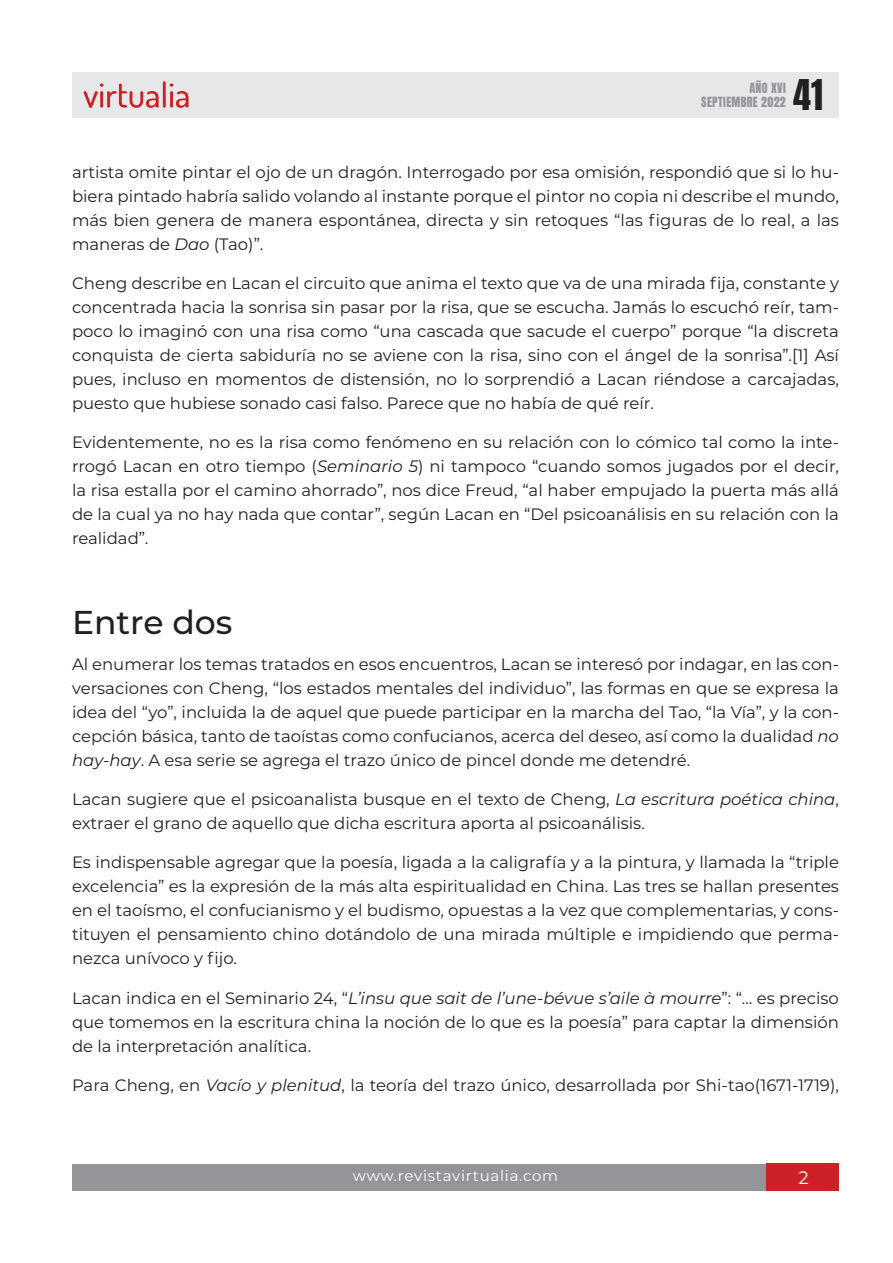
<style>
.page{position:relative;width:893px;height:1263px;background:#fff}
.page>*{position:absolute;margin:0;border:0;box-sizing:border-box;transform-origin:0 0}
.t1{font:36px "Anton";color:#231f20}
.TituloSub{font:500 33px "Montserrat";color:#231f20}
.t2{font:18px "Montserrat";color:#fff}
.Parrafo{font:16.5px/24px "Montserrat";color:#231f20;text-align:justify}
.t3{font:15px "Montserrat";letter-spacing:.05em;color:#fff}
.t4{font:12px/14.4px "Anton";letter-spacing:.025em;color:#939598;text-align:right}
.s1{font-style:italic}
</style>
<div class="page">
<div style="left:72px;top:1164px;width:750px;height:27px;background:#939598"></div>
<div style="left:767px;top:1164px;width:72px;height:27px;background:#cd2027"></div>
<div style="left:72px;top:72px;width:767px;height:45px;background:#e6e7e9"></div>
<svg style="left:84px;top:81px;width:105px;height:27px"></svg>
<h1 class="t1" style="left:793px;top:76px;width:31px">41</h1>
<p class="t4" style="left:701px;top:82px;width:86px">AÑO XVI<br>SEPTIEMBRE 2022</p>
<p class="Parrafo" style="left:72px;top:159px;width:768px">artista omite pintar el ojo de un dragón. Interrogado por esa omisión, respondió que si lo hu&shy;biera pintado habría salido volando al instante porque el pintor no copia ni describe el mundo, más bien genera de manera espontánea, directa y sin retoques “las figuras de lo real, a las maneras de <span class="s1">Dao</span> (Tao)”.</p>
<p class="Parrafo" style="left:72px;top:270px;width:768px">Cheng describe en Lacan el circuito que anima el texto que va de una mirada fija, constante y concentrada hacia la sonrisa sin pasar por la risa, que se escucha. Jamás lo escuchó reír, tam&shy;poco lo imaginó con una risa como “una cascada que sacude el cuerpo” porque “la discreta conquista de cierta sabiduría no se aviene con la risa, sino con el ángel de la sonrisa”.[1] Así pues, incluso en momentos de distensión, no lo sorprendió a Lacan riéndose a carcajadas, puesto que hubiese sonado casi falso. Parece que no había de qué reír.</p>
<p class="Parrafo" style="left:72px;top:429px;width:768px">Evidentemente, no es la risa como fenómeno en su relación con lo cómico tal como la inte&shy;rrogó Lacan en otro tiempo (<span class="s1">Seminario 5</span>) ni tampoco “cuando somos jugados por el decir, la risa estalla por el camino ahorrado”, nos dice Freud, “al haber empujado la puerta más allá de la cual ya no hay nada que contar”, según Lacan en “Del psicoanálisis en su relación con la realidad”.</p>
<p class="TituloSub" style="left:72px;top:601px;width:162px">Entre dos</p>
<p class="Parrafo" style="left:72px;top:652px;width:768px">Al enumerar los temas tratados en esos encuentros, Lacan se interesó por indagar, en las con&shy;versaciones con Cheng, “los estados mentales del individuo”, las formas en que se expresa la idea del “yo”, incluida la de aquel que puede participar en la marcha del Tao, “la Vía”, y la con&shy;cepción básica, tanto de taoístas como confucianos, acerca del deseo, así como la dualidad <span class="s1">no hay-hay</span>. A esa serie se agrega el trazo único de pincel donde me detendré.</p>
<p class="Parrafo" style="left:72px;top:787px;width:768px">Lacan sugiere que el psicoanalista busque en el texto de Cheng, <span class="s1">La escritura poética china</span>, extraer el grano de aquello que dicha escritura aporta al psicoanálisis.</p>
<p class="Parrafo" style="left:72px;top:850px;width:768px">Es indispensable agregar que la poesía, ligada a la caligrafía y a la pintura, y llamada la “triple excelencia” es la expresión de la más alta espiritualidad en China. Las tres se hallan presentes en el taoísmo, el confucianismo y el budismo, opuestas a la vez que complementarias, y cons&shy;tituyen el pensamiento chino dotándolo de una mirada múltiple e impidiendo que perma&shy;nezca unívoco y fijo.</p>
<p class="Parrafo" style="left:72px;top:985px;width:768px">Lacan indica en el Seminario 24, “<span class="s1">L’insu que sait de l’une-bévue s’aile à mourre</span>”: “… es preciso que tomemos en la escritura china la noción de lo que es la poesía” para captar la dimensión de la interpretación analítica.</p>
<p class="Parrafo" style="left:72px;top:1072px;width:768px">Para Cheng, en <span class="s1">Vacío y plenitud</span>, la teoría del trazo único, desarrollada por Shi-tao(1671-1719),</p>
<p class="t3" style="left:353px;top:1165px;width:207px">www.revistavirtualia.com</p>
<p class="t2" style="left:798px;top:1165px;width:12px">2</p>
</div>
